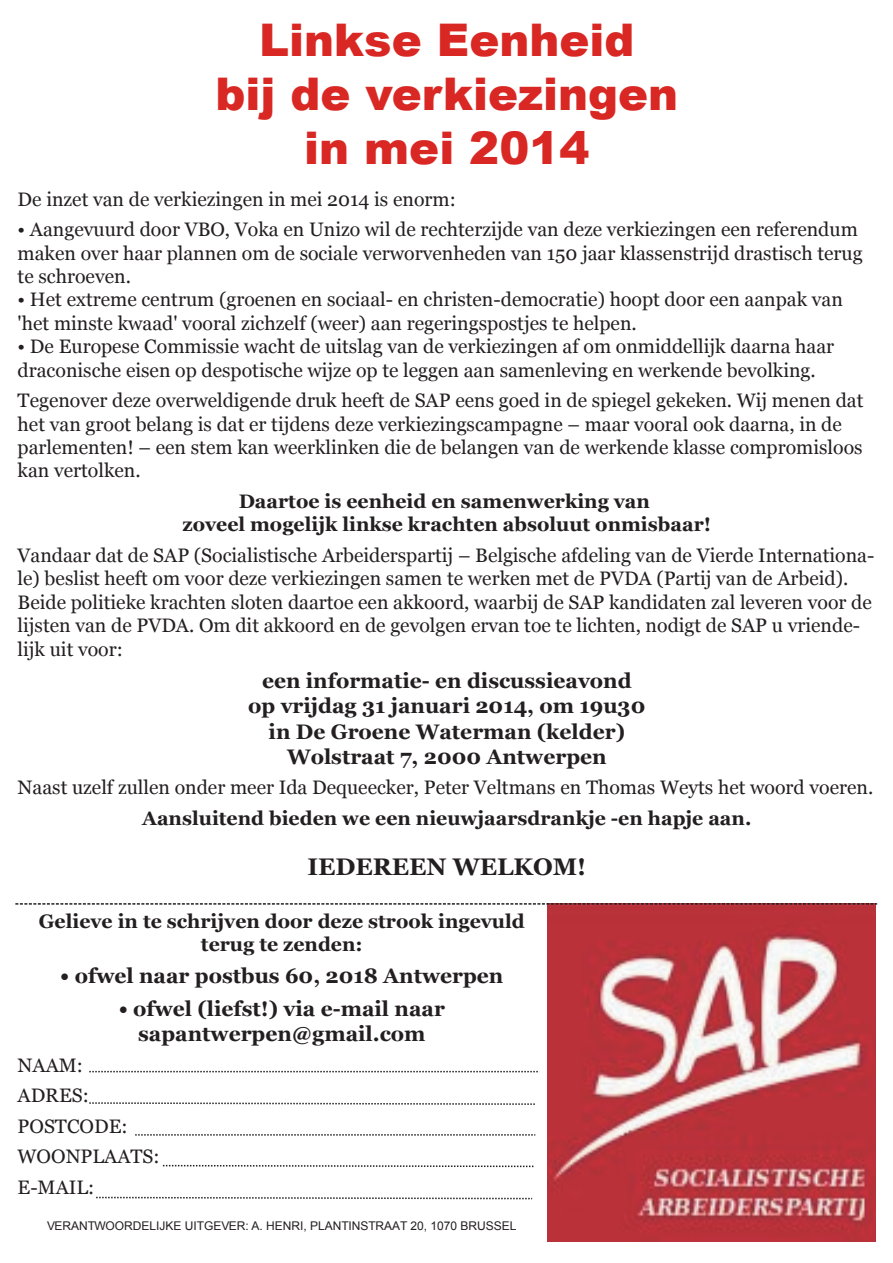
<style>
.page{position:relative;width:893px;height:1263px;background:#fff}
.page>*{position:absolute;margin:0;border:0;box-sizing:border-box;transform-origin:0 0}
.t1{font:900 45px/54px "Arial";color:#d92723;text-align:center}
.t2{font:700 24px "Georgia";color:#231f20}
.t3{font:700 21px/25.2px "Georgia";color:#231f20;text-align:center}
.t4{font:19.5px/23.4px "Georgia";color:#231f20}
.t5{font:700 19.5px/23.4px "Georgia";color:#231f20;text-align:center}
.t6{font:12px "Arial";color:#231f20}
</style>
<div class="page">
<img style="left:547px;top:905px;width:329px;height:337px">
<svg style="left:15px;top:903px;width:862px;height:2px;background:#83686a"></svg>
<svg style="left:89px;top:1071px;width:449px;height:1px"></svg>
<svg style="left:89px;top:1102px;width:446px;height:3px"></svg>
<svg style="left:135px;top:1134px;width:400px;height:1px"></svg>
<svg style="left:162px;top:1164px;width:372px;height:4px"></svg>
<svg style="left:96px;top:1196px;width:437px;height:4px"></svg>
<h1 class="t1" style="left:215px;top:14px;width:464px">Linkse Eenheid<br>bij de verkiezingen in mei 2014</h1>
<p class="t4" style="left:18px;top:187px;width:440px">De inzet van de verkiezingen in mei 2014 is enorm:</p>
<p class="t4" style="left:18px;top:218px;width:847px">• Aangevuurd door VBO, Voka en Unizo wil de rechterzijde van deze verkiezingen een referendum maken over haar plannen om de sociale verworvenheden van 150 jaar klassenstrijd drastisch terug te schroeven.</p>
<p class="t4" style="left:18px;top:288px;width:827px">• Het extreme centrum (groenen en sociaal- en christen-democratie) hoopt door een aanpak van 'het minste kwaad' vooral zichzelf (weer) aan regeringspostjes te helpen.</p>
<p class="t4" style="left:18px;top:335px;width:818px">• De Europese Commissie wacht de uitslag van de verkiezingen af om onmiddellijk daarna haar draconische eisen op despotische wijze op te leggen aan samenleving en werkende bevolking.</p>
<p class="t4" style="left:18px;top:389px;width:847px">Tegenover deze overweldigende druk heeft de SAP eens goed in de spiegel gekeken. Wij menen dat het van groot belang is dat er tijdens deze verkiezingscampagne – maar vooral ook daarna, in de parlementen! – een stem kan weerklinken die de belangen van de werkende klasse compromisloos kan vertolken.</p>
<p class="t5" style="left:183px;top:490px;width:530px">Daartoe is eenheid en samenwerking van<br>zoveel mogelijk linkse krachten absoluut onmisbaar!</p>
<p class="t4" style="left:18px;top:544px;width:858px">Vandaar dat de SAP (Socialistische Arbeiderspartij – Belgische afdeling van de Vierde Internationa&shy;le) beslist heeft om voor deze verkiezingen samen te werken met de PVDA (Partij van de Arbeid).<br>Beide politieke krachten sloten daartoe een akkoord, waarbij de SAP kandidaten zal leveren voor de lijsten van de PVDA. Om dit akkoord en de gevolgen ervan toe te lichten, nodigt de SAP u vriende&shy;lijk uit voor:</p>
<p class="t3" style="left:248px;top:668px;width:399px">een informatie- en discussieavond op vrijdag 31 januari 2014, om 19u30 in De Groene Waterman (kelder)<br>Wolstraat 7, 2000 Antwerpen</p>
<p class="t4" style="left:18px;top:776px;width:857px">Naast uzelf zullen onder meer Ida Dequeecker, Peter Veltmans en Thomas Weyts het woord voeren.</p>
<p class="t5" style="left:142px;top:806px;width:611px">Aansluitend bieden we een nieuwjaarsdrankje -en hapje aan.</p>
<p class="t2" style="left:307px;top:853px;width:280px">IEDEREEN WELKOM!</p>
<p class="t5" style="left:39px;top:909px;width:487px">Gelieve in te schrijven door deze strook ingevuld terug te zenden:</p>
<p class="t3" style="left:60px;top:963px;width:445px">• ofwel naar postbus 60, 2018 Antwerpen</p>
<p class="t3" style="left:119px;top:996px;width:328px">• ofwel (liefst!) via e-mail naar sapantwerpen@gmail.com</p>
<p class="t4" style="left:18px;top:1049px;width:143px;line-height:30.6px">NAAM:<br>ADRES:<br>POSTCODE:<br>WOONPLAATS:<br>E-MAIL:</p>
<p class="t6" style="left:47px;top:1219px;width:471px">VERANTWOORDELIJKE UITGEVER: A. HENRI, PLANTINSTRAAT 20, 1070 BRUSSEL</p>
</div>
